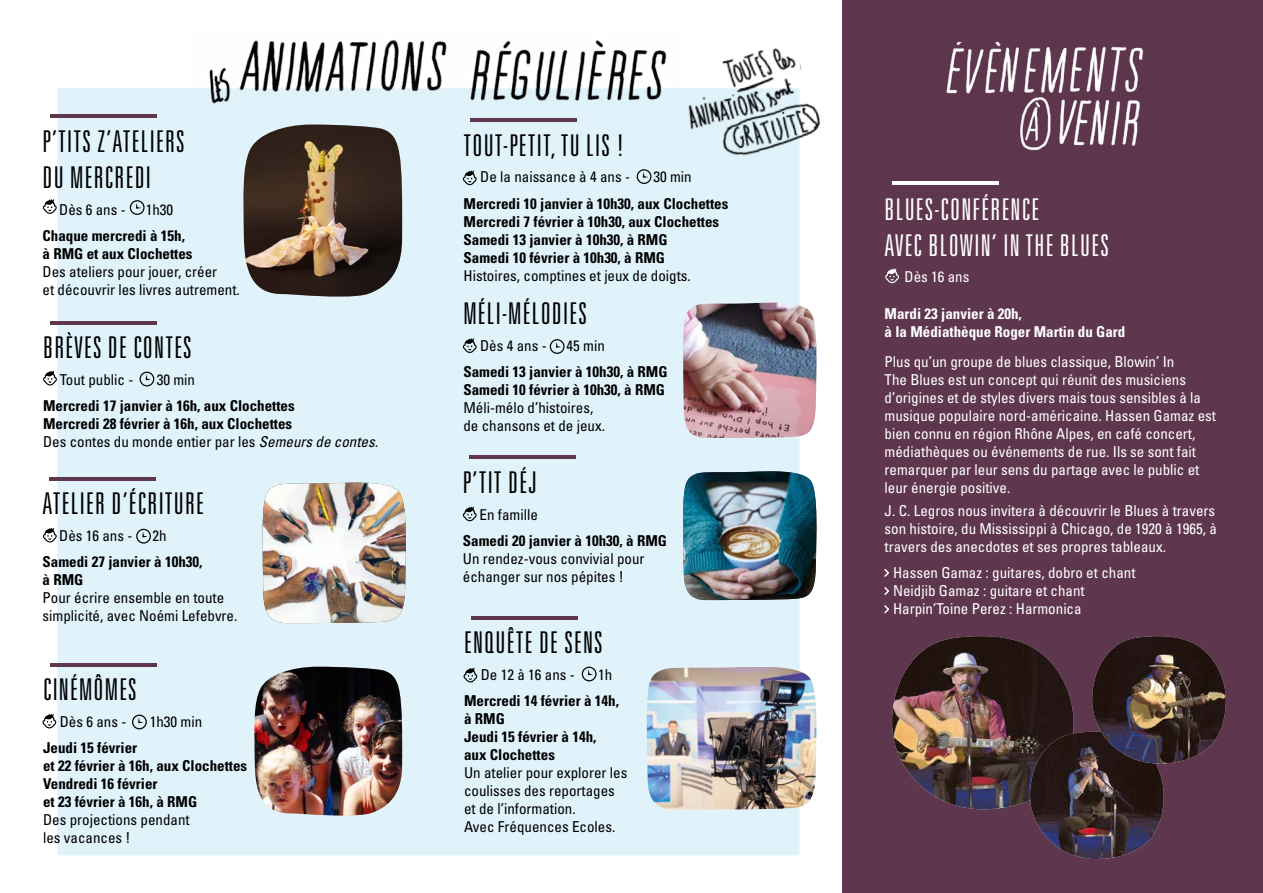
<style>
.page{position:relative;width:1263px;height:893px;background:#fff}
.page>*{position:absolute;margin:0;border:0;box-sizing:border-box;transform-origin:0 0}
.t1{font:300 ultra-condensed 30px/36px "Univers LT Std";letter-spacing:.04em;color:#000}
.t2{font:300 ultra-condensed 30px/36px "Univers LT Std";letter-spacing:.04em;color:#fff}
.t3{font:condensed 15px/18px "Univers LT Std";color:#fff}
.t4{font:700 condensed 15px/18px "Univers LT Std";color:#000}
.t5{font:condensed 15px/18px "Univers LT Std";color:#000}
.t6{font:700 condensed 15px/18px "Univers LT Std";color:#fff}
.s1{font-weight:400}
.s2{font-weight:400;font-style:italic}
</style>
<div class="page">
<div style="left:57px;top:88px;width:742px;height:767px;background:#e0f2fa"></div>
<img style="left:189px;top:39px;width:494px;height:66px">
<img style="left:683px;top:88px;width:138px;height:87px">
<img style="left:700px;top:48px;width:107px;height:69px">
<svg style="left:550px;top:339px;width:15px;height:15px"></svg>
<svg style="left:463px;top:338px;width:14px;height:15px"></svg>
<hr style="left:50px;top:321px;width:107px;height:3px;background:#5e364d">
<svg style="left:140px;top:372px;width:14px;height:14px"></svg>
<svg style="left:43px;top:371px;width:14px;height:14px"></svg>
<svg style="left:637px;top:169px;width:14px;height:15px"></svg>
<hr style="left:470px;top:118px;width:107px;height:4px;background:#5e364d">
<svg style="left:463px;top:170px;width:14px;height:15px"></svg>
<svg style="left:136px;top:529px;width:15px;height:15px"></svg>
<hr style="left:49px;top:477px;width:107px;height:4px;background:#5e364d">
<svg style="left:43px;top:528px;width:14px;height:14px"></svg>
<svg style="left:262px;top:480px;width:146px;height:143px"></svg>
<img style="left:262px;top:483px;width:145px;height:140px">
<img style="left:253px;top:667px;width:150px;height:148px">
<svg style="left:242px;top:124px;width:161px;height:176px"></svg>
<img style="left:243px;top:125px;width:160px;height:173px">
<hr style="left:50px;top:663px;width:107px;height:4px;background:#5e364d">
<svg style="left:43px;top:713px;width:13px;height:15px"></svg>
<svg style="left:132px;top:715px;width:15px;height:14px"></svg>
<hr style="left:50px;top:114px;width:107px;height:4px;background:#5e364d">
<svg style="left:130px;top:200px;width:15px;height:15px"></svg>
<svg style="left:43px;top:199px;width:14px;height:15px"></svg>
<img style="left:682px;top:471px;width:135px;height:129px">
<hr style="left:469px;top:455px;width:107px;height:4px;background:#5e364d">
<svg style="left:463px;top:506px;width:14px;height:15px"></svg>
<svg style="left:645px;top:664px;width:155px;height:3px"></svg>
<img style="left:645px;top:667px;width:172px;height:143px">
<img style="left:682px;top:303px;width:135px;height:135px">
<svg style="left:582px;top:667px;width:14px;height:14px"></svg>
<hr style="left:471px;top:616px;width:106px;height:4px;background:#5e364d">
<svg style="left:463px;top:668px;width:14px;height:14px"></svg>
<div style="left:842px;top:0;width:421px;height:893px;background:#5e364d"></div>
<hr style="left:892px;top:182px;width:107px;height:3px;background:#fff">
<img style="left:946px;top:42px;width:197px;height:109px">
<img style="left:892px;top:636px;width:272px;height:223px">
<img style="left:1092px;top:636px;width:134px;height:128px">
<svg style="left:885px;top:268px;width:14px;height:15px"></svg>
<svg style="left:884px;top:569px;width:5px;height:8px"></svg>
<svg style="left:884px;top:587px;width:5px;height:8px"></svg>
<svg style="left:884px;top:605px;width:5px;height:9px"></svg>
<h1 class="t1" style="left:43px;top:123px;width:144px">P’TITS Z’ATELIERS<br>DU MERCREDI</h1>
<p class="t5" style="left:59px;top:200px;width:68px">Dès 6 ans -</p>
<p class="t5" style="left:146px;top:200px;width:29px">1h30</p>
<p class="t4" style="left:43px;top:227px;width:151px">Chaque mercredi à 15h, à RMG et aux Clochettes</p>
<p class="t5" style="left:43px;top:262px;width:199px">Des ateliers pour jouer, créer<br>et découvrir les livres autrement.</p>
<h1 class="t1" style="left:43px;top:329px;width:150px">BRÈVES DE CONTES</h1>
<p class="t5" style="left:60px;top:370px;width:75px">Tout public -</p>
<p class="t5" style="left:157px;top:370px;width:40px">30 min</p>
<p class="t4" style="left:43px;top:397px;width:336px">Mercredi 17 janvier à 16h, aux Clochettes<br>Mercredi 28 février à 16h, aux Clochettes<br><span class="s1">Des contes du monde entier par les</span> <span class="s2">Semeurs de contes.</span></p>
<h1 class="t1" style="left:43px;top:485px;width:163px">ATELIER D’ÉCRITURE</h1>
<p class="t5" style="left:59px;top:526px;width:75px">Dès 16 ans -</p>
<p class="t5" style="left:152px;top:526px;width:16px">2h</p>
<p class="t4" style="left:43px;top:553px;width:161px">Samedi 27 janvier à 10h30, à RMG</p>
<p class="t5" style="left:43px;top:589px;width:196px">Pour écrire ensemble en toute simplicité, avec Noémi Lefebvre.</p>
<h1 class="t1" style="left:43px;top:671px;width:95px">CINÉMÔMES</h1>
<p class="t5" style="left:60px;top:712px;width:68px">Dès 6 ans -</p>
<p class="t5" style="left:150px;top:712px;width:54px">1h30 min</p>
<p class="t4" style="left:43px;top:739px;width:206px">Jeudi 15 février<br>et 22 février à 16h, aux Clochettes<br>Vendredi 16 février<br>et 23 février à 16h, à RMG</p>
<p class="t5" style="left:43px;top:811px;width:148px">Des projections pendant les vacances !</p>
<h1 class="t1" style="left:463px;top:127px;width:162px">TOUT-PETIT, TU LIS !</h1>
<p class="t5" style="left:480px;top:168px;width:151px">De la naissance à 4 ans -</p>
<p class="t5" style="left:653px;top:168px;width:40px">30 min</p>
<p class="t4" style="left:463px;top:194px;width:266px">Mercredi 10 janvier à 10h30, aux Clochettes Mercredi 7 février à 10h30, aux Clochettes Samedi 13 janvier à 10h30, à RMG<br>Samedi 10 février à 10h30, à RMG</p>
<p class="t5" style="left:463px;top:266px;width:229px">Histoires, comptines et jeux de doigts.</p>
<h1 class="t1" style="left:463px;top:296px;width:125px">MÉLI-MÉLODIES</h1>
<p class="t5" style="left:480px;top:336px;width:68px">Dès 4 ans -</p>
<p class="t5" style="left:567px;top:336px;width:40px">45 min</p>
<p class="t4" style="left:463px;top:363px;width:206px">Samedi 13 janvier à 10h30, à RMG<br>Samedi 10 février à 10h30, à RMG</p>
<p class="t5" style="left:463px;top:399px;width:143px">Méli-mélo d’histoires, de chansons et de jeux.</p>
<h1 class="t1" style="left:463px;top:464px;width:75px">P’TIT DÉJ</h1>
<p class="t5" style="left:479px;top:505px;width:60px">En famille</p>
<p class="t4" style="left:463px;top:532px;width:206px">Samedi 20 janvier à 10h30, à RMG</p>
<p class="t5" style="left:463px;top:549px;width:183px">Un rendez-vous convivial pour échanger sur nos pépites !</p>
<h1 class="t1" style="left:464px;top:624px;width:140px">ENQUÊTE DE SENS</h1>
<p class="t5" style="left:481px;top:665px;width:96px">De 12 à 16 ans -</p>
<p class="t5" style="left:598px;top:665px;width:16px">1h</p>
<p class="t4" style="left:464px;top:692px;width:156px">Mercredi 14 février à 14h, à RMG<br>Jeudi 15 février à 14h, aux Clochettes</p>
<p class="t5" style="left:464px;top:764px;width:165px">Un atelier pour explorer les coulisses des reportages et de l’information.<br>Avec Fréquences Ecoles.</p>
<h1 class="t2" style="left:884px;top:191px;width:226px">BLUES-CONFÉRENCE<br>AVEC BLOWIN’ IN THE BLUES</h1>
<p class="t3" style="left:904px;top:268px;width:66px">Dès 16 ans</p>
<p class="t6" style="left:884px;top:304px;width:242px">Mardi 23 janvier à 20h,<br>à la Médiathèque Roger Martin du Gard</p>
<p class="t3" style="left:884px;top:353px;width:333px">Plus qu’un groupe de blues classique, Blowin’ In<br>The Blues est un concept qui réunit des musiciens d’origines et de styles divers mais tous sensibles à la musique populaire nord-américaine. Hassen Gamaz est bien connu en région Rhône Alpes, en café concert, médiathèques ou événements de rue. Ils se sont fait remarquer par leur sens du partage avec le public et leur énergie positive.</p>
<p class="t3" style="left:884px;top:501px;width:334px;text-align:justify">J. C. Legros nous invitera à découvrir le Blues à travers son histoire, du Mississippi à Chicago, de 1920 à 1965, à travers des anecdotes et ses propres tableaux.</p>
<p class="t3" style="left:893px;top:564px;width:244px">Hassen Gamaz : guitares, dobro et chant<br>Neidjib Gamaz : guitare et chant<br>Harpin’Toine Perez : Harmonica</p>
</div>
